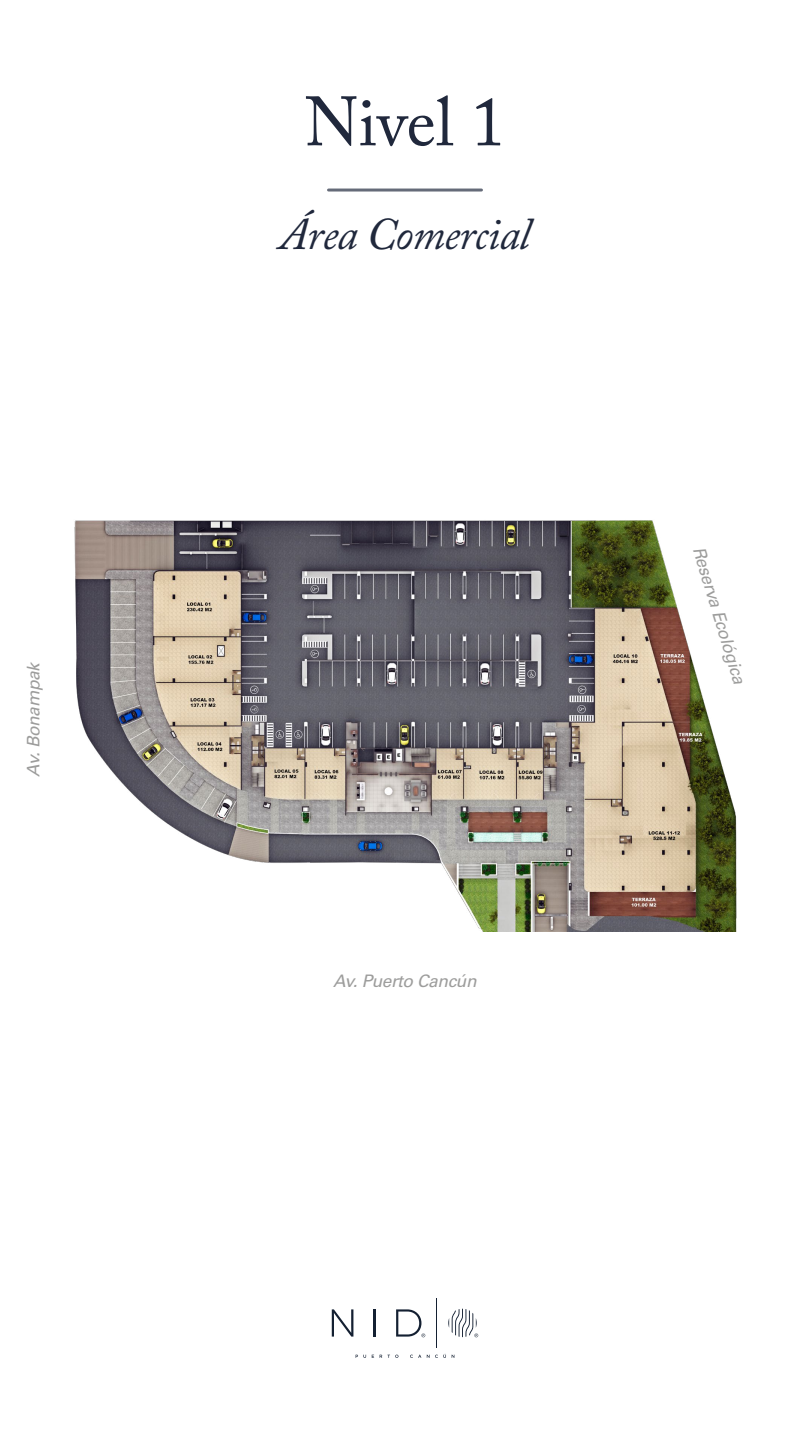
<style>
.page{position:relative;width:810px;height:1440px;background:#fff}
.page>*{position:absolute;margin:0;border:0;box-sizing:border-box;transform-origin:0 0}
.t1{font:69px "Adobe Caslon Pro";letter-spacing:-.005em;color:#20283c}
.t2{font:italic 45px "Adobe Caslon Pro";letter-spacing:-.02em;color:#20283c}
.t3{font:italic 17.25px "Univers LT Std";letter-spacing:-.02em;color:#9d9d9c}
</style>
<div class="page">
<svg style="left:332px;top:1309px;width:21px;height:28px"></svg>
<hr style="left:373px;top:1309px;width:3px;height:28px;background:#142032">
<svg style="left:448px;top:1309px;width:30px;height:28px"></svg>
<svg style="left:396px;top:1309px;width:29px;height:28px"></svg>
<hr style="left:437px;top:1298px;width:1px;height:50px;background:#142032">
<svg style="left:356px;top:1355px;width:10px;height:3px"></svg>
<svg style="left:380px;top:1355px;width:18px;height:3px"></svg>
<svg style="left:410px;top:1355px;width:11px;height:3px"></svg>
<svg style="left:427px;top:1354px;width:19px;height:4px"></svg>
<hr style="left:328px;top:189px;width:154px;height:3px;background:#20283c">
<img style="left:74px;top:520px;width:663px;height:412px">
<p class="t3" style="left:23px;top:777px;width:116px;rotate:-90deg">Av. Bonampak</p>
<h1 class="t1" style="left:304px;top:81px;width:203px">Nivel 1</h1>
<h2 class="t2" style="left:280px;top:207px;width:252px">Área Comercial</h2>
<p class="t3" style="left:333px;top:971px;width:145px">Av. Puerto Cancún</p>
<p class="t3" style="left:708px;top:544px;width:144px;rotate:73deg">Reserva Ecológica</p>
</div>
